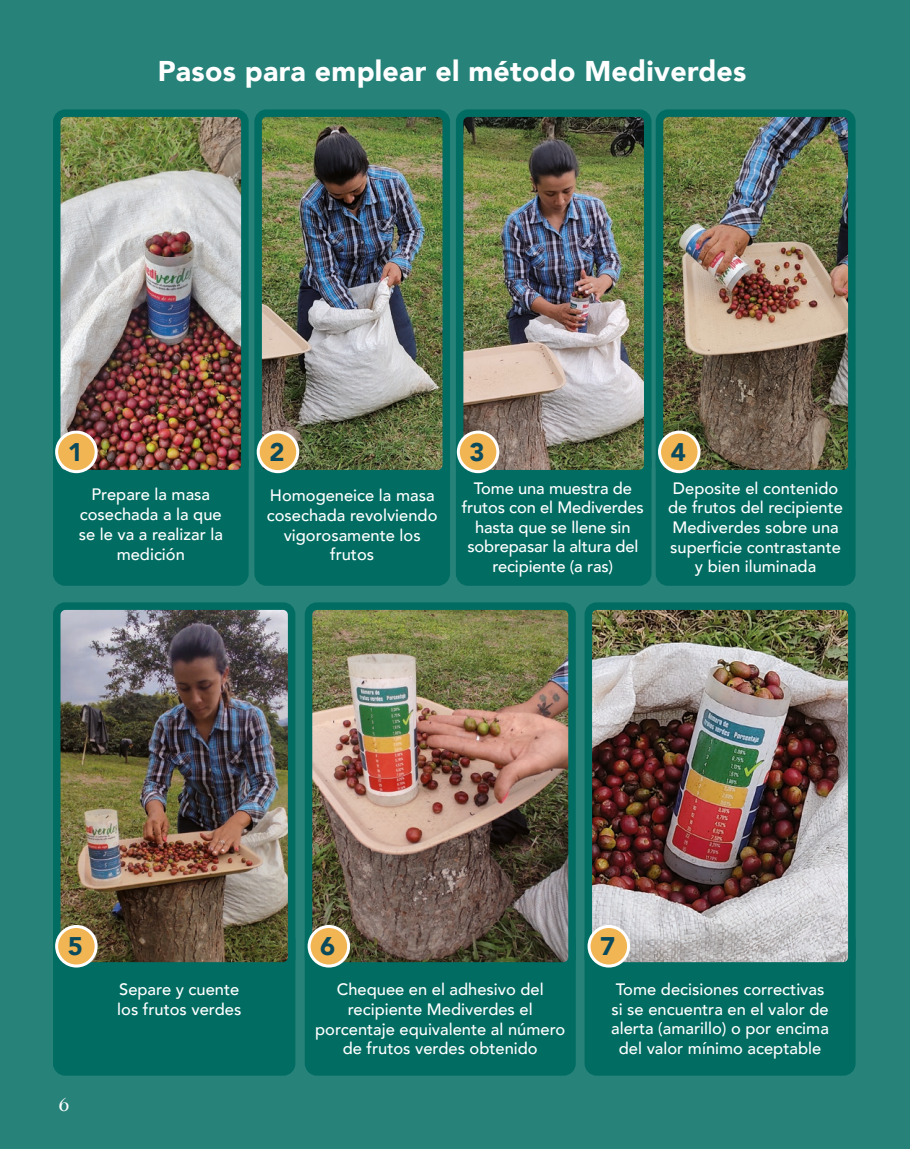
<style>
.page{position:relative;width:910px;height:1149px;background:#fff}
.page>*{position:absolute;margin:0;border:0;box-sizing:border-box;transform-origin:0 0}
.t1{font:900 28.5px "Avenir";letter-spacing:.01em;color:#fff}
.t2{font:900 25.5px "Avenir";color:#0a4a5c}
.t3{font:18px "Aubrey";color:#fff}
.t4{font:500 16.5px/19.8px "Avenir";color:#fff;text-align:center}
</style>
<div class="page">
<div style="left:0;top:0;width:910px;height:1148px;background:#27827a"></div>
<div style="left:57px;top:932px;width:235px;height:139px;background:#016c62;border-radius:9px"></div>
<div style="left:53px;top:928px;width:242px;height:147px;border:8px solid #016c62;border-radius:9px"></div>
<div style="left:588px;top:932px;width:264px;height:139px;background:#016c62;border-radius:9px"></div>
<div style="left:585px;top:928px;width:270px;height:147px;border:8px solid #016c62;border-radius:9px"></div>
<div style="left:308px;top:932px;width:264px;height:139px;background:#016c62;border-radius:9px"></div>
<div style="left:305px;top:928px;width:271px;height:147px;border:8px solid #016c62;border-radius:9px"></div>
<div style="left:53px;top:455px;width:803px;height:131px;background:#016c62"></div>
<img style="left:62px;top:118px;width:178px;height:350px">
<div style="left:53px;top:109px;width:196px;height:368px;border:8px solid #016c62;border-radius:9px"></div>
<img style="left:62px;top:611px;width:224px;height:349px">
<div style="left:53px;top:602px;width:242px;height:367px;border:8px solid #016c62;border-radius:9px"></div>
<img style="left:465px;top:118px;width:177px;height:350px">
<div style="left:456px;top:109px;width:195px;height:368px;border:8px solid #016c62;border-radius:9px"></div>
<img style="left:594px;top:611px;width:252px;height:349px">
<div style="left:585px;top:602px;width:270px;height:367px;border:8px solid #016c62;border-radius:9px"></div>
<img style="left:263px;top:118px;width:178px;height:350px">
<div style="left:254px;top:109px;width:196px;height:368px;border:8px solid #016c62;border-radius:9px"></div>
<img style="left:314px;top:611px;width:253px;height:349px">
<div style="left:305px;top:602px;width:271px;height:367px;border:8px solid #016c62;border-radius:9px"></div>
<img style="left:665px;top:118px;width:181px;height:350px">
<div style="left:656px;top:109px;width:199px;height:368px;border:8px solid #016c62;border-radius:9px"></div>
<div style="left:57px;top:432px;width:39px;height:39px;background:#f1b653;border-radius:50%"></div>
<div style="left:55px;top:430px;width:43px;height:43px;border:3px solid #fff;border-radius:50%"></div>
<div style="left:57px;top:926px;width:39px;height:39px;background:#f1b653;border-radius:50%"></div>
<div style="left:55px;top:924px;width:43px;height:43px;border:3px solid #fff;border-radius:50%"></div>
<div style="left:258px;top:432px;width:40px;height:39px;background:#f1b653;border-radius:50%"></div>
<div style="left:257px;top:430px;width:42px;height:43px;border:3px solid #fff;border-radius:50%"></div>
<div style="left:309px;top:926px;width:40px;height:39px;background:#f1b653;border-radius:50%"></div>
<div style="left:308px;top:924px;width:42px;height:43px;border:3px solid #fff;border-radius:50%"></div>
<div style="left:458px;top:432px;width:40px;height:39px;background:#f1b653;border-radius:50%"></div>
<div style="left:457px;top:430px;width:42px;height:43px;border:3px solid #fff;border-radius:50%"></div>
<div style="left:589px;top:926px;width:40px;height:39px;background:#f1b653;border-radius:50%"></div>
<div style="left:587px;top:924px;width:43px;height:43px;border:3px solid #fff;border-radius:50%"></div>
<div style="left:659px;top:432px;width:40px;height:39px;background:#f1b653;border-radius:50%"></div>
<div style="left:658px;top:430px;width:42px;height:43px;border:3px solid #fff;border-radius:50%"></div>
<h1 class="t1" style="left:158px;top:46px;width:590px">Pasos para emplear el método Mediverdes</h1>
<h2 class="t2" style="left:68px;top:430px;width:17px">1</h2>
<h2 class="t2" style="left:269px;top:430px;width:17px">2</h2>
<h2 class="t2" style="left:469px;top:430px;width:17px">3</h2>
<h2 class="t2" style="left:671px;top:430px;width:17px">4</h2>
<p class="t4" style="left:79px;top:483px;width:146px">Prepare la masa cosechada a la que se le va a realizar la medición</p>
<p class="t4" style="left:462px;top:477px;width:184px">Tome una muestra de frutos con el Mediverdes hasta que se llene sin sobrepasar la altura del recipiente (a ras)</p>
<p class="t4" style="left:267px;top:484px;width:172px">Homogeneice la masa cosechada revolviendo vigorosamente los frutos</p>
<p class="t4" style="left:668px;top:477px;width:176px">Deposite el contenido de frutos del recipiente<br>Mediverdes sobre una superficie contrastante y bien iluminada</p>
<h2 class="t2" style="left:68px;top:924px;width:17px">5</h2>
<p class="t3" style="left:60px;top:1094px;width:12px">6</p>
<h2 class="t2" style="left:320px;top:924px;width:17px">6</h2>
<h2 class="t2" style="left:600px;top:924px;width:17px">7</h2>
<p class="t4" style="left:117px;top:977px;width:126px;text-align:left">Separe y cuente los frutos verdes</p>
<p class="t4" style="left:611px;top:977px;width:219px">Tome decisiones correctivas si se encuentra en el valor de alerta (amarillo) o por encima del valor mínimo aceptable</p>
<p class="t4" style="left:315px;top:977px;width:252px">Chequee en el adhesivo del recipiente Mediverdes el porcentaje equivalente al número de frutos verdes obtenido</p>
</div>
